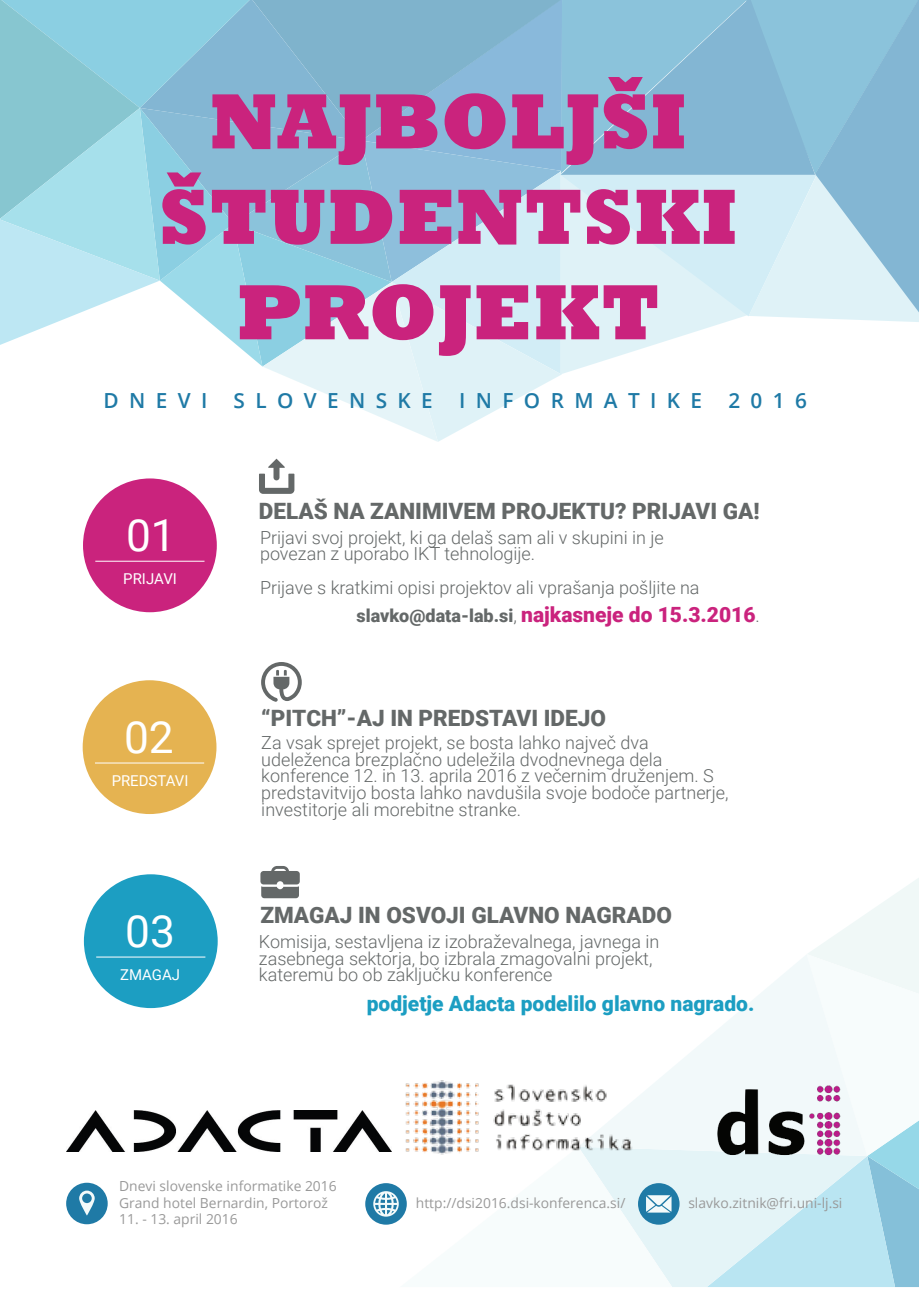
<style>
.page{position:relative;width:919px;height:1289px;background:#fff}
.page>*{position:absolute;margin:0;border:0;box-sizing:border-box;transform-origin:0 0}
.t1{font:800 79.5px/95.4px "Rockwell";color:#ca237d;text-align:center}
.t2{font:44.25px "Roboto";color:#fff}
.t3{font:900 22.5px "Roboto";color:#646868}
.t4{font:900 21px "Roboto";color:#ca237d}
.t5{font:900 21px "Roboto";color:#1c9ec2}
.t6{font:600 20.7px "Open Sans";letter-spacing:.5em;color:#1f7aa6}
.t7{font:300 18px/16.6px "Roboto";color:#646868}
.t8{font:15px "Roboto";color:#fff}
.t9{font:13.8px/16.6px "Open Sans";color:#999}
.s1{font-size:18px;color:#646868}
.s2{font-weight:300;font-size:18px;color:#646868}
</style>
<div class="page">
<div style="left:365px;top:1183px;width:42px;height:41px;background:#1f7aa6;border-radius:50%"></div>
<svg style="left:373px;top:879px;width:545px;height:407px"></svg>
<div style="left:66px;top:1182px;width:42px;height:42px;background:#1f7aa6;border-radius:50%"></div>
<svg style="left:79px;top:1190px;width:16px;height:25px"></svg>
<div style="left:83px;top:680px;width:133px;height:134px;background:#e5b351;border-radius:50%"></div>
<hr style="left:95px;top:762px;width:109px;height:1px;background:#fff">
<svg style="left:261px;top:662px;width:41px;height:39px"></svg>
<svg style="left:0;top:0;width:918px;height:345px;background:#93c7db"></svg>
<img style="left:85px;top:63px;width:759px;height:379px">
<img style="left:715px;top:1049px;width:127px;height:127px">
<img style="left:397px;top:1076px;width:240px;height:82px">
<div style="left:83px;top:478px;width:134px;height:134px;background:#ca237d;border-radius:50%"></div>
<hr style="left:95px;top:561px;width:109px;height:1px;background:#fff">
<svg style="left:259px;top:458px;width:35px;height:36px"></svg>
<div style="left:84px;top:874px;width:134px;height:134px;background:#1c9ec2;border-radius:50%"></div>
<hr style="left:96px;top:956px;width:109px;height:1px;background:#fff">
<svg style="left:260px;top:866px;width:40px;height:32px"></svg>
<img style="left:66px;top:1110px;width:325px;height:41px">
<h1 class="t1" style="left:159px;top:75px;width:579px">NAJBOLJŠI<br>ŠTUDENTSKI<br>PROJEKT</h1>
<p class="t6" style="left:103px;top:386px;width:105px">DNEVI</p>
<p class="t6" style="left:233px;top:386px;width:201px">SLOVENSKE</p>
<p class="t6" style="left:459px;top:386px;width:244px">INFORMATIKE</p>
<p class="t6" style="left:728px;top:386px;width:80px">2016</p>
<h2 class="t2" style="left:126px;top:504px;width:51px">01</h2>
<p class="t8" style="left:123px;top:568px;width:55px">PRIJAVI</p>
<h2 class="t2" style="left:124px;top:706px;width:51px">02</h2>
<p class="t8" style="left:112px;top:770px;width:78px">PREDSTAVI</p>
<h2 class="t2" style="left:125px;top:900px;width:51px">03</h2>
<p class="t8" style="left:120px;top:964px;width:61px">ZMAGAJ</p>
<p class="t3" style="left:259px;top:495px;width:502px">DELAŠ NA ZANIMIVEM PROJEKTU? PRIJAVI GA!</p>
<p class="t7" style="left:260px;top:528px;width:405px">Prijavi svoj projekt, ki ga delaš sam ali v skupini in je povezan z uporabo IKT tehnologije.</p>
<p class="t7" style="left:260px;top:578px;width:441px">Prijave s kratkimi opisi projektov ali vprašanja pošljite na</p>
<p class="t4" style="left:356px;top:600px;width:405px"><span class="s1">slavko@data-lab.si</span><span class="s2">,</span> najkasneje do 15.3.2016<span class="s2">.</span></p>
<p class="t3" style="left:261px;top:702px;width:346px">“PITCH”-AJ IN PREDSTAVI IDEJO</p>
<p class="t7" style="left:261px;top:733px;width:468px">Za vsak sprejet projekt, se bosta lahko največ dva udeleženca brezplačno udeležila dvodnevnega dela konference 12. in 13. aprila 2016 z večernim druženjem. S predstavitvijo bosta lahko navdušila svoje bodoče partnerje, investitorje ali morebitne stranke.</p>
<p class="t3" style="left:260px;top:899px;width:413px">ZMAGAJ IN OSVOJI GLAVNO NAGRADO</p>
<p class="t7" style="left:259px;top:932px;width:402px">Komisija, sestavljena iz izobraževalnega, javnega in zasebnega sektorja, bo izbrala zmagovalni projekt, kateremu bo ob zaključku konference</p>
<p class="t5" style="left:367px;top:988px;width:389px">podjetje Adacta podelilo glavno nagrado.</p>
<p class="t9" style="left:119px;top:1177px;width:219px">Dnevi slovenske informatike 2016<br>Grand hotel Bernardin, Portorož</p>
<p class="t9" style="left:119px;top:1210px;width:120px">11. - 13. april 2016</p>
<p class="t9" style="left:416px;top:1194px;width:211px">http://dsi2016.dsi-konferenca.si/</p>
<p class="t9" style="left:688px;top:1194px;width:156px">slavko.zitnik@fri.uni-lj.si</p>
</div>
